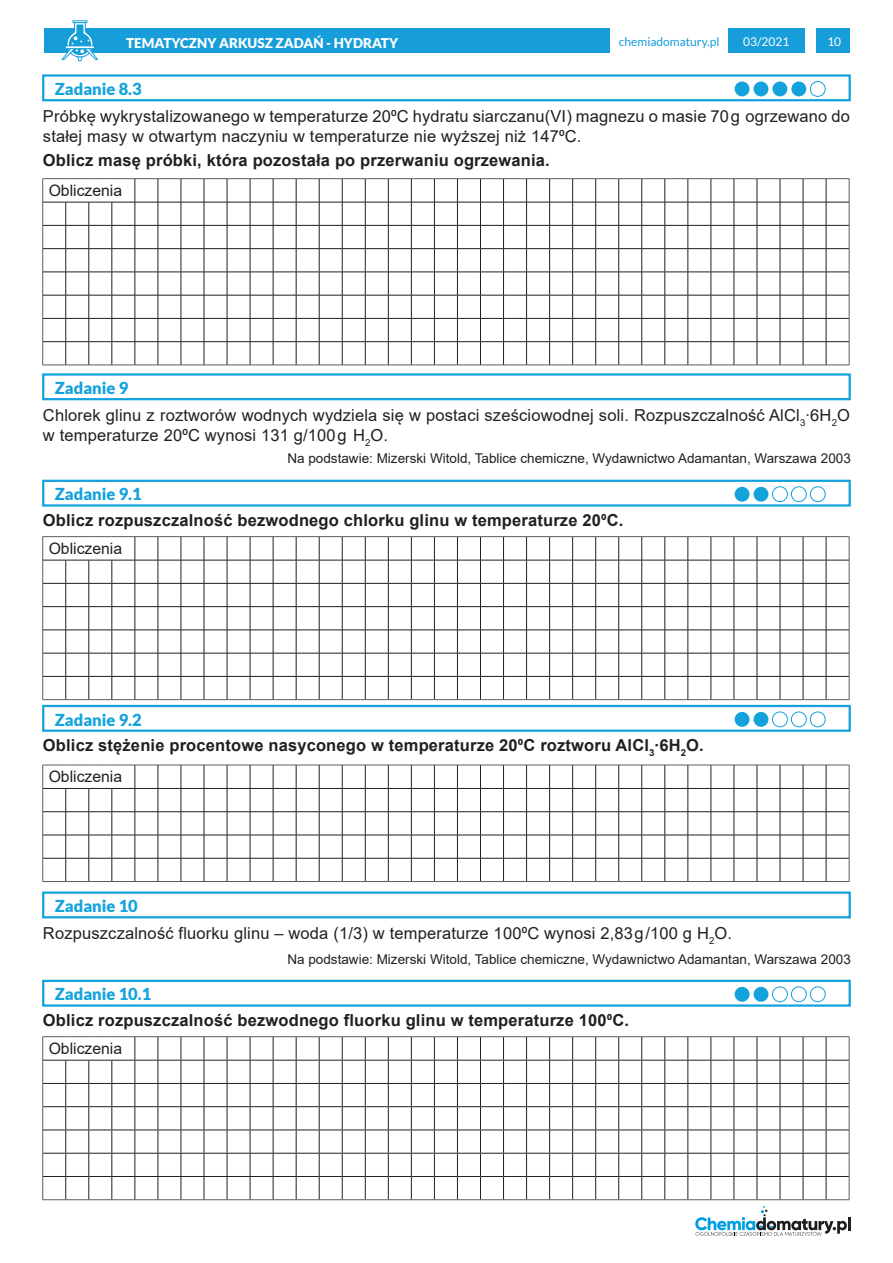
<style>
.page{position:relative;width:893px;height:1263px;background:#fff}
.page>*{position:absolute;margin:0;border:0;box-sizing:border-box;transform-origin:0 0}
.t1{font:16.5px/19.8px "Arial";letter-spacing:.01em;color:#231f20}
.t2{font:700 16.5px "Arial";letter-spacing:.01em;color:#231f20}
.t3{font:900 16.5px "Lato";color:#14a2dd}
.t4{font:15.75px "Arial";color:#231f20}
.t5{font:13.5px "Arial";color:#231f20}
.t6{font:900 13.5px "Lato";color:#fff}
.t7{font:12px "Lato";color:#179dd9}
.t8{font:12px "Lato";color:#fff}
</style>
<div class="page">
<div style="left:816px;top:28px;width:34px;height:25px;background:#179dd9"></div>
<div style="left:728px;top:28px;width:77px;height:25px;background:#179dd9"></div>
<div style="left:44px;top:28px;width:566px;height:25px;background:#179dd9"></div>
<hr style="left:73px;top:20px;width:14px;height:3px;background:#169ed9">
<svg style="left:61px;top:21px;width:37px;height:40px"></svg>
<svg style="left:695px;top:1206px;width:155px;height:30px"></svg>
<svg style="left:42px;top:178px;width:808px;height:188px"></svg>
<div style="left:42px;top:74px;width:809px;height:27px;border:2px solid #14a2dd"></div>
<div style="left:753px;top:82px;width:15px;height:14px;background:#14a2dd;border-radius:50%"></div>
<div style="left:791px;top:82px;width:15px;height:14px;background:#14a2dd;border-radius:50%"></div>
<div style="left:810px;top:81px;width:16px;height:16px;border:1px solid #14a2dd;border-radius:50%"></div>
<div style="left:735px;top:82px;width:14px;height:14px;background:#14a2dd;border-radius:50%"></div>
<div style="left:772px;top:82px;width:15px;height:14px;background:#14a2dd;border-radius:50%"></div>
<div style="left:42px;top:373px;width:809px;height:27px;border:2px solid #14a2dd"></div>
<div style="left:42px;top:891px;width:809px;height:27px;border:2px solid #14a2dd"></div>
<svg style="left:42px;top:536px;width:808px;height:164px"></svg>
<svg style="left:42px;top:1036px;width:808px;height:164px"></svg>
<svg style="left:42px;top:765px;width:808px;height:117px"></svg>
<div style="left:42px;top:480px;width:809px;height:27px;border:2px solid #14a2dd"></div>
<div style="left:753px;top:487px;width:15px;height:15px;background:#14a2dd;border-radius:50%"></div>
<div style="left:791px;top:486px;width:16px;height:16px;border:1px solid #14a2dd;border-radius:50%"></div>
<div style="left:810px;top:486px;width:16px;height:16px;border:1px solid #14a2dd;border-radius:50%"></div>
<div style="left:735px;top:487px;width:14px;height:15px;background:#14a2dd;border-radius:50%"></div>
<div style="left:772px;top:486px;width:16px;height:16px;border:1px solid #14a2dd;border-radius:50%"></div>
<div style="left:42px;top:980px;width:809px;height:27px;border:2px solid #14a2dd"></div>
<div style="left:753px;top:987px;width:15px;height:15px;background:#14a2dd;border-radius:50%"></div>
<div style="left:791px;top:986px;width:16px;height:16px;border:1px solid #14a2dd;border-radius:50%"></div>
<div style="left:810px;top:986px;width:16px;height:16px;border:1px solid #14a2dd;border-radius:50%"></div>
<div style="left:735px;top:987px;width:14px;height:15px;background:#14a2dd;border-radius:50%"></div>
<div style="left:772px;top:986px;width:16px;height:16px;border:1px solid #14a2dd;border-radius:50%"></div>
<div style="left:42px;top:705px;width:809px;height:27px;border:2px solid #14a2dd"></div>
<div style="left:753px;top:712px;width:15px;height:15px;background:#14a2dd;border-radius:50%"></div>
<div style="left:791px;top:711px;width:16px;height:16px;border:1px solid #14a2dd;border-radius:50%"></div>
<div style="left:810px;top:711px;width:16px;height:16px;border:1px solid #14a2dd;border-radius:50%"></div>
<div style="left:735px;top:712px;width:14px;height:15px;background:#14a2dd;border-radius:50%"></div>
<div style="left:772px;top:711px;width:16px;height:16px;border:1px solid #14a2dd;border-radius:50%"></div>
<p class="t6" style="left:126px;top:35px;width:274px">TEMATYCZNY ARKUSZ ZADAŃ - HYDRATY</p>
<p class="t7" style="left:619px;top:35px;width:102px">chemiadomatury.pl</p>
<p class="t8" style="left:743px;top:35px;width:48px">03/2021</p>
<p class="t8" style="left:827px;top:35px;width:15px">10</p>
<p class="t3" style="left:55px;top:79px;width:88px">Zadanie 8.3</p>
<p class="t1" style="left:43px;top:106px;width:808px">Próbkę wykrystalizowanego w temperaturze 20⁰C hydratu siarczanu(VI) magnezu o masie 70g ogrzewano do stałej masy w otwartym naczyniu w temperaturze nie wyższej niż 147⁰C.</p>
<p class="t2" style="left:43px;top:149px;width:508px">Oblicz masę próbki, która pozostała po przerwaniu ogrzewania.</p>
<p class="t4" style="left:49px;top:180px;width:75px">Obliczenia</p>
<p class="t3" style="left:55px;top:378px;width:75px">Zadanie 9</p>
<p class="t1" style="left:43px;top:405px;width:808px">Chlorek glinu z roztworów wodnych wydziela się w postaci sześciowodnej soli. Rozpuszczalność AlCl<sub>3</sub>∙6H<sub>2</sub>O w temperaturze 20⁰C wynosi 131 g/100g H<sub>2</sub>O.</p>
<p class="t3" style="left:55px;top:485px;width:88px">Zadanie 9.1</p>
<p class="t5" style="left:287px;top:449px;width:565px">Na podstawie: Mizerski Witold, Tablice chemiczne, Wydawnictwo Adamantan, Warszawa 2003</p>
<p class="t2" style="left:43px;top:508px;width:582px">Oblicz rozpuszczalność bezwodnego chlorku glinu w temperaturze 20⁰C.</p>
<p class="t4" style="left:49px;top:538px;width:75px">Obliczenia</p>
<p class="t3" style="left:55px;top:710px;width:88px">Zadanie 9.2</p>
<p class="t2" style="left:43px;top:733px;width:662px">Oblicz stężenie procentowe nasyconego w temperaturze 20⁰C roztworu AlCl<sub>3</sub>∙6H<sub>2</sub>O.</p>
<p class="t4" style="left:49px;top:766px;width:75px">Obliczenia</p>
<p class="t3" style="left:55px;top:896px;width:84px">Zadanie 10</p>
<p class="t1" style="left:43px;top:923px;width:691px">Rozpuszczalność fluorku glinu – woda (1/3) w temperaturze 100⁰C wynosi 2,83g/100 g H<sub>2</sub>O.</p>
<p class="t3" style="left:55px;top:985px;width:98px">Zadanie 10.1</p>
<p class="t5" style="left:287px;top:950px;width:565px">Na podstawie: Mizerski Witold, Tablice chemiczne, Wydawnictwo Adamantan, Warszawa 2003</p>
<p class="t2" style="left:43px;top:1008px;width:588px">Oblicz rozpuszczalność bezwodnego fluorku glinu w temperaturze 100⁰C.</p>
<p class="t4" style="left:49px;top:1038px;width:75px">Obliczenia</p>
</div>
